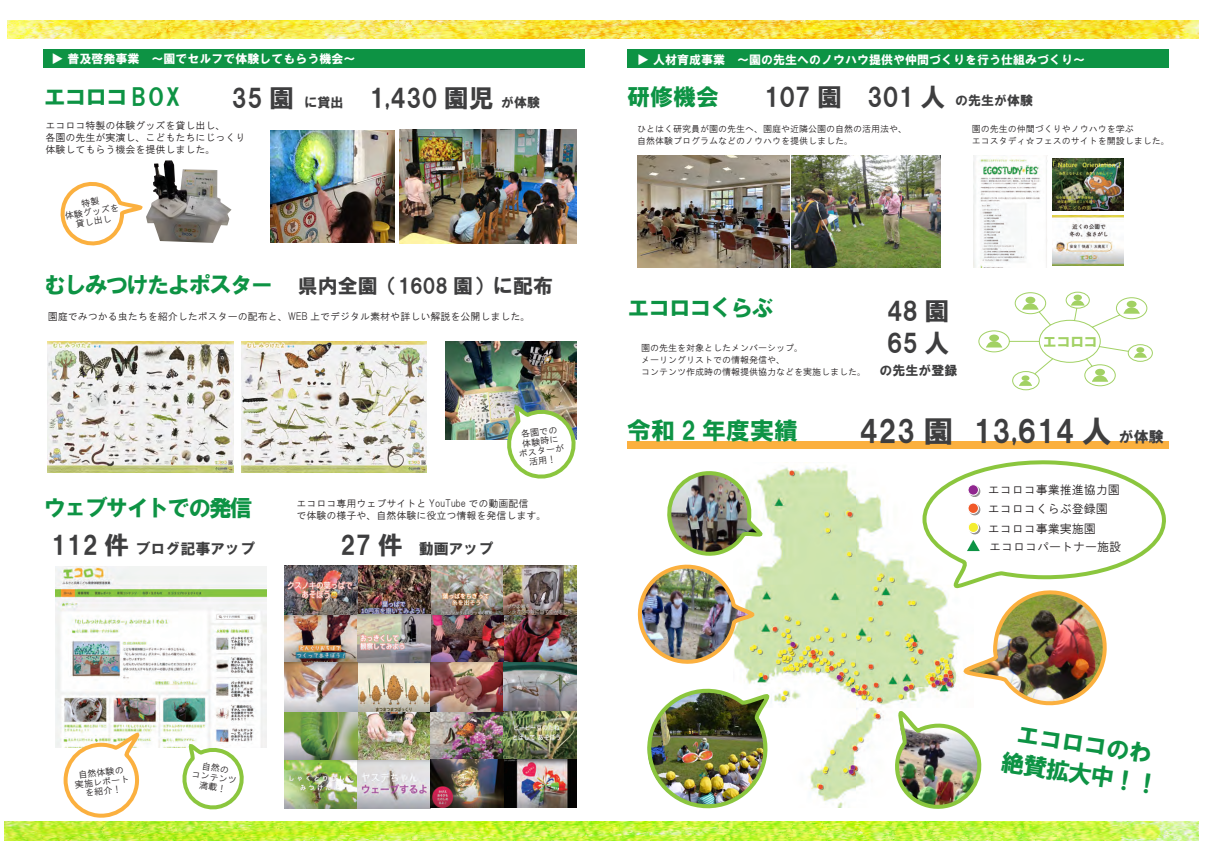
<style>
.page{position:relative;width:1208px;height:859px;background:#fff}
.page>*{position:absolute;margin:0;border:0;box-sizing:border-box;transform-origin:0 0}
.t1{font:30px "HGS Soei Kakugothic UB";color:#3e3e3f}
.t2{font:25px/32px "HGS Soei Kakugothic UB";color:#3e3e3f}
.t3{font:24px "HGS Soei Kakugothic UB";color:#0d9344}
.t4{font:23.8px/29.7px "HGS Soei Kakugothic UB";color:#0d9344;text-align:center}
.t5{font:23px "HGS Soei Kakugothic UB";letter-spacing:-.1em;color:#0d9344}
.t6{font:23px "HGS Soei Kakugothic UB";color:#0d9344}
.t7{font:20px "HGS Soei Kakugothic UB";color:#3e3e3f}
.t8{font:15px "HGS Soei Kakugothic UB";color:#3e3e3f}
.t9{font:15px "HGS Soei Kakugothic UB";color:#8bc63e}
.t10{font:13px "HGS Soei Kakugothic UB";color:#3e3e3f}
.t11{font:12px "HGS Soei Kakugothic UB";color:#fff}
.t12{font:12px "HGS Gothic M";color:#231f20}
.t13{font:10px/12px "HGS Gothic M";color:#231f20}
.t14{font:9px/9.5px "HGS Gothic M";color:#231f20;text-align:center}
</style>
<div class="page">
<img style="left:7px;top:20px;width:1191px;height:19px">
<img style="left:4px;top:821px;width:1194px;height:20px">
<div style="left:44px;top:50px;width:540px;height:18px;background:#0d9344"></div>
<div style="left:627px;top:50px;width:541px;height:18px;background:#0d9344"></div>
<div style="left:627px;top:442px;width:541px;height:7px;background:#fbb03f"></div>
<img style="left:746px;top:462px;width:146px;height:346px">
<img style="left:285px;top:566px;width:291px;height:243px">
<img style="left:973px;top:156px;width:74px;height:111px">
<img style="left:791px;top:156px;width:149px;height:112px">
<img style="left:1052px;top:216px;width:72px;height:50px">
<img style="left:1052px;top:159px;width:72px;height:51px">
<img style="left:48px;top:341px;width:185px;height:131px">
<img style="left:241px;top:341px;width:185px;height:131px">
<img style="left:445px;top:341px;width:131px;height:98px">
<img style="left:270px;top:130px;width:124px;height:113px">
<img style="left:399px;top:130px;width:177px;height:113px">
<svg style="left:60px;top:182px;width:83px;height:64px"></svg>
<img style="left:504px;top:405px;width:73px;height:74px">
<svg style="left:1015px;top:293px;width:30px;height:21px"></svg>
<div style="left:1014px;top:292px;width:32px;height:22px;border:1px solid #8bc63e;border-radius:50%"></div>
<div style="left:1038px;top:320px;width:62px;height:43px;border:1px solid #8bc63e;border-radius:50%"></div>
<svg style="left:979px;top:331px;width:30px;height:21px"></svg>
<div style="left:978px;top:330px;width:31px;height:22px;border:1px solid #8bc63e;border-radius:50%"></div>
<svg style="left:1012px;top:371px;width:27px;height:19px"></svg>
<div style="left:1012px;top:371px;width:27px;height:19px;border:1px solid #8bc63e;border-radius:50%"></div>
<svg style="left:1116px;top:298px;width:30px;height:21px"></svg>
<div style="left:1116px;top:297px;width:31px;height:22px;border:1px solid #8bc63e;border-radius:50%"></div>
<div style="left:1127px;top:344px;width:25px;height:18px;border:1px solid #8bc63e;border-radius:50%"></div>
<hr style="left:1009px;top:341px;width:30px;height:1px;background:#8bc63e">
<svg style="left:1034px;top:358px;width:19px;height:16px"></svg>
<svg style="left:1066px;top:292px;width:23px;height:16px"></svg>
<div style="left:1065px;top:292px;width:24px;height:17px;border:1px solid #8bc63e;border-radius:50%"></div>
<div style="left:989px;top:335px;width:10px;height:6px;background:#a2d164;border-radius:50%"></div>
<svg style="left:986px;top:341px;width:16px;height:6px"></svg>
<svg style="left:1021px;top:375px;width:8px;height:6px"></svg>
<svg style="left:1019px;top:381px;width:13px;height:5px"></svg>
<div style="left:1025px;top:297px;width:10px;height:6px;background:#a2d164;border-radius:50%"></div>
<svg style="left:1022px;top:303px;width:28px;height:22px"></svg>
<svg style="left:1126px;top:301px;width:10px;height:7px"></svg>
<svg style="left:1092px;top:307px;width:47px;height:21px"></svg>
<svg style="left:1084px;top:346px;width:62px;height:40px"></svg>
<div style="left:1073px;top:295px;width:9px;height:5px;background:#a2d164;border-radius:50%"></div>
<svg style="left:1070px;top:300px;width:14px;height:20px"></svg>
<img style="left:637px;top:156px;width:152px;height:111px">
<img style="left:647px;top:684px;width:128px;height:125px">
<img style="left:637px;top:464px;width:130px;height:205px">
<img style="left:892px;top:460px;width:274px;height:349px">
<img style="left:55px;top:567px;width:211px;height:181px">
<svg style="left:65px;top:729px;width:80px;height:88px"></svg>
<svg style="left:180px;top:744px;width:66px;height:66px"></svg>
<img style="left:146px;top:160px;width:85px;height:83px">
<h3 class="t11" style="left:51px;top:52px;width:305px">▶ 普及啓発事業　〜園でセルフで体験してもらう機会〜</h3>
<h3 class="t11" style="left:637px;top:53px;width:449px">▶ 人材育成事業　〜園の先生へのノウハウ提供や仲間づくりを行う仕組みづくり〜</h3>
<h3 class="t6" style="left:43px;top:85px;width:138px">エコロコBOX</h3>
<h2 class="t2" style="left:763px;top:81px;width:183px">107 園　301 人</h2>
<h3 class="t5" style="left:627px;top:85px;width:93px">研修機会</h3>
<h2 class="t2" style="left:231px;top:82px;width:264px">35 園　　　1,430 園児</h2>
<h3 class="t10" style="left:304px;top:96px;width:40px">に貸出</h3>
<h3 class="t10" style="left:501px;top:96px;width:40px">が体験</h3>
<h3 class="t10" style="left:955px;top:94px;width:79px">の先生が体験</h3>
<p class="t13" style="left:46px;top:120px;width:201px">エコロコ特製の体験グッズを貸し出し、<br>各園の先生が実演し、こどもたちにじっくり体験してもらう機会を提供しました。</p>
<p class="t14" style="left:63px;top:202px;width:56px;rotate:-9deg">特製<br>体験グッズを貸し出し</p>
<h3 class="t5" style="left:43px;top:274px;width:231px">むしみつけたよポスター</h3>
<h3 class="t7" style="left:298px;top:276px;width:257px">県内全園（1608 園）に配布</h3>
<p class="t13" style="left:48px;top:311px;width:484px">園庭でみつかる虫たちを紹介したポスターの配布と、WEB 上でデジタル素材や詳しい解説を公開しました。</p>
<p class="t14" style="left:637px;top:123px;width:271px;line-height:12px;text-align:left">ひとはく研究員が園の先生へ、園庭や近隣公園の自然の活用法や、自然体験プログラムなどのノウハウを提供しました。</p>
<p class="t14" style="left:972px;top:123px;width:199px;line-height:12px;text-align:left">園の先生の仲間づくりやノウハウを学ぶ<br>エコスタディ☆フェスのサイトを開設しました。</p>
<h3 class="t5" style="left:627px;top:296px;width:149px">エコロコくらぶ</h3>
<p class="t14" style="left:641px;top:342px;width:226px;line-height:12px;text-align:left">園の先生を対象としたメンバーシップ。<br>メーリングリストでの情報発信や、<br>コンテンツ作成時の情報提供協力などを実施しました。</p>
<h2 class="t2" style="left:886px;top:295px;width:64px">48 園<br>65 人</h2>
<h3 class="t10" style="left:879px;top:364px;width:79px">の先生が登録</h3>
<h3 class="t9" style="left:1042px;top:334px;width:57px">エコロコ</h3>
<h3 class="t5" style="left:43px;top:497px;width:211px">ウェブサイトでの発信</h3>
<p class="t14" style="left:516px;top:430px;width:47px;rotate:-7deg">各園での体験時にポスターが活用！</p>
<h3 class="t3" style="left:627px;top:418px;width:173px">令和 2 年度実績</h3>
<p class="t13" style="left:296px;top:497px;width:252px">エコロコ専用ウェブサイトと YouTube での動画配信<br>で体験の様子や、自然体験に役立つ情報を発信します。</p>
<h2 class="t2" style="left:51px;top:529px;width:80px">112 件</h2>
<h2 class="t2" style="left:340px;top:529px;width:64px">27 件</h2>
<h3 class="t8" style="left:135px;top:541px;width:121px">ブログ記事アップ</h3>
<h3 class="t8" style="left:419px;top:541px;width:76px">動画アップ</h3>
<h1 class="t1" style="left:859px;top:416px;width:254px">423 園 13,614 人</h1>
<h3 class="t8" style="left:1119px;top:429px;width:46px">が体験</h3>
<h3 class="t12" style="left:987px;top:483px;width:133px">エコロコ事業推進協力園</h3>
<h3 class="t12" style="left:987px;top:522px;width:109px">エコロコ事業実施園</h3>
<h3 class="t12" style="left:987px;top:503px;width:121px">エコロコくらぶ登録園</h3>
<h3 class="t12" style="left:989px;top:541px;width:133px">エコロコパートナー施設</h3>
<p class="t14" style="left:73px;top:771px;width:56px;rotate:-7deg">自然体験の実施レポートを紹介！</p>
<p class="t14" style="left:194px;top:759px;width:47px;rotate:9deg">自然の<br>コンテンツ満載！</p>
<h3 class="t4" style="left:1007px;top:718px;width:161px;rotate:8deg">エコロコのわ絶賛拡大中！！</h3>
</div>
